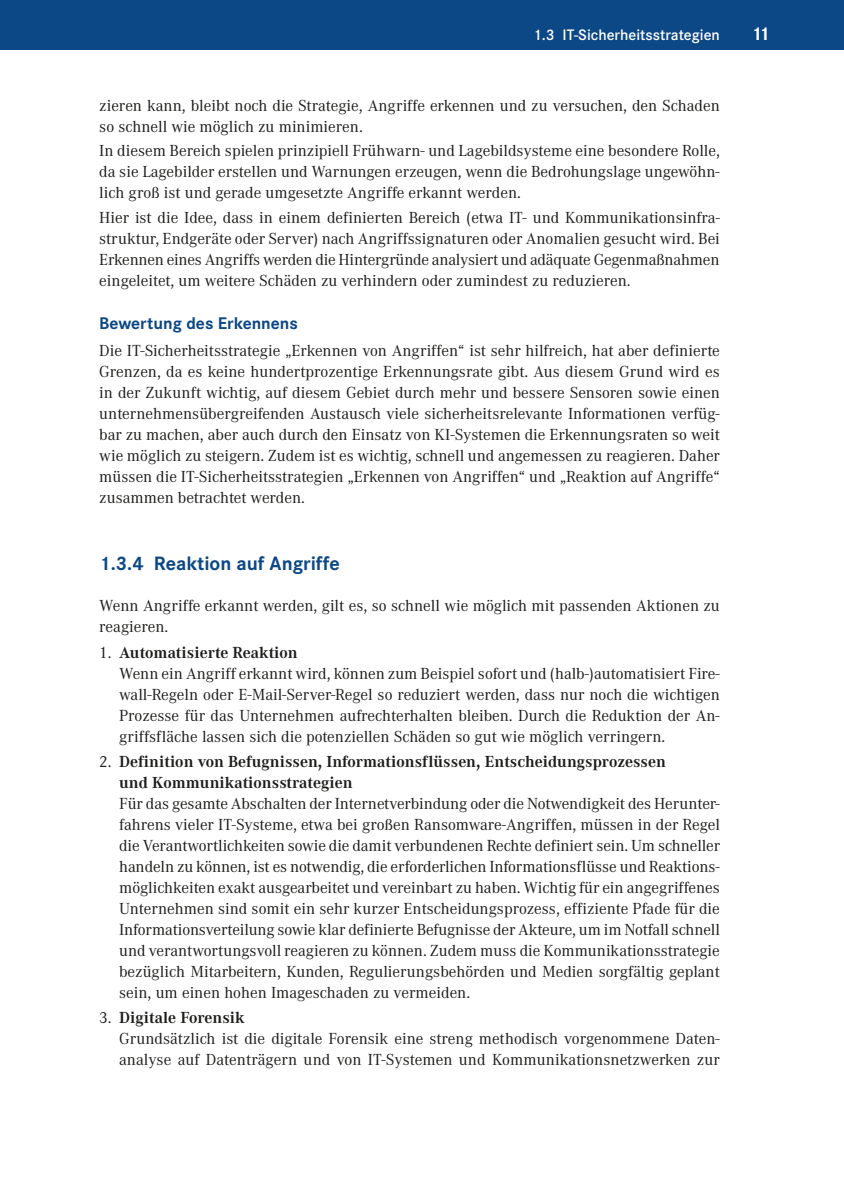
<style>
.page{position:relative;width:844px;height:1191px;background:#fff}
.page>*{position:absolute;margin:0;border:0;box-sizing:border-box;transform-origin:0 0}
.t1{font:700 20.12px "Corporate S Pro";color:#0c4885}
.t2{font:700 19.25px "Corporate S Pro";color:#fff}
.t3{font:700 17.5px "Corporate S Pro";color:#0c4885}
.t4{font:16.62px/21px "Corporate A Pro";color:#1d1d1b}
.t5{font:700 16.62px/21px "Corporate A Pro";color:#1d1d1b}
.t6{font:600 15.75px "Corporate S Pro";color:#fff}
.s1{font-weight:700}
.s2{font-weight:400}
</style>
<div class="page">
<div style="left:0;top:0;width:843px;height:50px;background:#0c4885"></div>
<p class="t6" style="left:533px;top:23px;width:188px">1.3 IT-Sicherheitsstrategien</p>
<p class="t2" style="left:753px;top:18px;width:17px">11</p>
<p class="t4" style="left:99px;top:94px;width:622px">zieren kann, bleibt noch die Strategie, Angriffe erkennen und zu versuchen, den Schaden so schnell wie möglich zu minimieren.</p>
<p class="t4" style="left:99px;top:139px;width:622px;text-align:justify">In diesem Bereich spielen prinzipiell Frühwarn- und Lagebildsysteme eine besondere Rolle, da sie Lagebilder erstellen und Warnungen erzeugen, wenn die Bedrohungslage ungewöhn&shy;lich groß ist und gerade umgesetzte Angriffe erkannt werden.</p>
<p class="t4" style="left:99px;top:206px;width:622px;text-align:justify">Hier ist die Idee, dass in einem definierten Bereich (etwa IT- und Kommunikationsinfra&shy;struktur, Endgeräte oder Server) nach Angriffssignaturen oder Anomalien gesucht wird. Bei Erkennen eines Angriffs werden die Hintergründe analysiert und adäquate Gegenmaßnahmen eingeleitet, um weitere Schäden zu verhindern oder zumindest zu reduzieren.</p>
<p class="t3" style="left:99px;top:310px;width:200px">Bewertung des Erkennens</p>
<p class="t4" style="left:99px;top:339px;width:622px;text-align:justify">Die IT-Sicherheitsstrategie „Erkennen von Angriffen“ ist sehr hilfreich, hat aber definierte Grenzen, da es keine hundertprozentige Erkennungsrate gibt. Aus diesem Grund wird es in der Zukunft wichtig, auf diesem Gebiet durch mehr und bessere Sensoren sowie einen unternehmensübergreifenden Austausch viele sicherheitsrelevante Informationen verfüg&shy;bar zu machen, aber auch durch den Einsatz von KI-Systemen die Erkennungsraten so weit wie möglich zu steigern. Zudem ist es wichtig, schnell und angemessen zu reagieren. Daher müssen die IT-Sicherheitsstrategien „Erkennen von Angriffen“ und „Reaktion auf Angriffe“ zusammen betrachtet werden.</p>
<p class="t1" style="left:99px;top:548px;width:242px">1.3.4 Reaktion auf Angriffe</p>
<p class="t4" style="left:99px;top:594px;width:622px">Wenn Angriffe erkannt werden, gilt es, so schnell wie möglich mit passenden Aktionen zu reagieren.</p>
<p class="t4" style="left:119px;top:641px;width:602px;text-indent:-20px">1. <span class="s1">Automatisierte Reaktion<br></span>Wenn ein Angriff erkannt wird, können zum Beispiel sofort und (halb-)automatisiert Fire&shy;wall-Regeln oder E-Mail-Server-Regel so reduziert werden, dass nur noch die wichtigen Prozesse für das Unternehmen aufrechterhalten bleiben. Durch die Reduktion der An&shy;griffsfläche lassen sich die potenziellen Schäden so gut wie möglich verringern.</p>
<p class="t5" style="left:119px;top:750px;width:548px;text-indent:-20px"><span class="s2">2.</span> Definition von Befugnissen, Informationsflüssen, Entscheidungsprozessen und Kommunikationsstrategien</p>
<p class="t4" style="left:119px;top:792px;width:602px;text-align:justify">Für das gesamte Abschalten der Internetverbindung oder die Notwendigkeit des Herunter&shy;fahrens vieler IT-Systeme, etwa bei großen Ransomware-Angriffen, müssen in der Regel die Verantwortlichkeiten sowie die damit verbundenen Rechte definiert sein. Um schneller handeln zu können, ist es notwendig, die erforderlichen Informationsflüsse und Reaktions&shy;möglichkeiten exakt ausgearbeitet und vereinbart zu haben. Wichtig für ein angegriffenes Unternehmen sind somit ein sehr kurzer Entscheidungsprozess, effiziente Pfade für die Informationsverteilung sowie klar definierte Befugnisse der Akteure, um im Notfall schnell und verantwortungsvoll reagieren zu können. Zudem muss die Kommunikationsstrategie bezüglich Mitarbeitern, Kunden, Regulierungsbehörden und Medien sorgfältig geplant sein, um einen hohen Imageschaden zu vermeiden.</p>
<p class="t4" style="left:119px;top:1006px;width:602px;text-indent:-20px">3. <span class="s1">Digitale Forensik<br></span>Grundsätzlich ist die digitale Forensik eine streng methodisch vorgenommene Daten&shy;analyse auf Datenträgern und von IT-Systemen und Kommunikationsnetzwerken zur</p>
</div>
